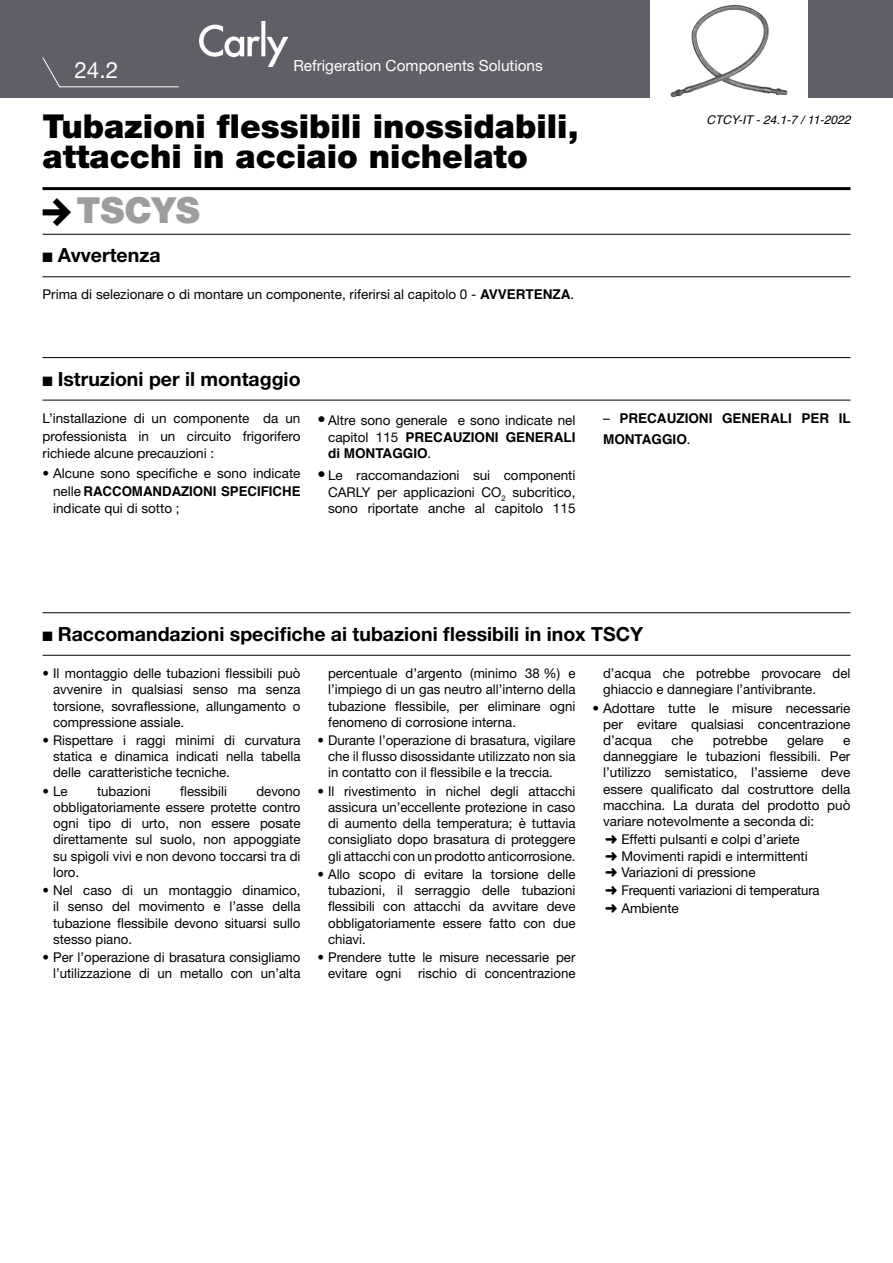
<style>
.page{position:relative;width:893px;height:1263px;background:#fff}
.page>*{position:absolute;margin:0;border:0;box-sizing:border-box;transform-origin:0 0}
.t1{font:900 36px "Helvetica Neue LT Pro";color:#9d9d9c}
.t2{font:900 33px/30px "Helvetica Neue LT Pro";color:#000}
.t3{font:22.5px "Helvetica Neue LT Pro";color:#fff}
.t4{font:700 19.5px "Helvetica Neue LT Pro";color:#000}
.t5{font:15.3px "Helvetica Neue LT Pro";color:#fff}
.t6{font:13.5px/16.2px "Helvetica Neue LT Pro";color:#000;text-align:justify}
.t7{font:700 13.5px/16.5px "Helvetica";color:#000}
.t8{font:italic 12px "Helvetica";color:#000}
.s1{font-family:"Helvetica";font-weight:700}
.s2{font-family:"Helvetica Neue LT Pro";font-weight:400}
.s3{font-size:16.5px}
</style>
<div class="page">
<div style="left:0;top:0;width:893px;height:98px;background:#625e67"></div>
<hr style="left:43px;top:187px;width:807px;height:3px;background:#000">
<hr style="left:43px;top:234px;width:807px;height:1px;background:#000">
<hr style="left:43px;top:276px;width:807px;height:1px;background:#000">
<div style="left:651px;top:0;width:157px;height:101px;background:#fff"></div>
<img style="left:200px;top:21px;width:87px;height:45px">
<svg style="left:42px;top:57px;width:137px;height:31px"></svg>
<img style="left:670px;top:5px;width:117px;height:92px">
<hr style="left:43px;top:357px;width:807px;height:1px;background:#000">
<hr style="left:43px;top:400px;width:807px;height:1px;background:#000">
<hr style="left:43px;top:612px;width:807px;height:1px;background:#000">
<hr style="left:43px;top:655px;width:807px;height:1px;background:#000">
<p class="t5" style="left:293px;top:56px;width:251px">Refrigeration Components Solutions</p>
<h3 class="t3" style="left:74px;top:56px;width:45px">24.2</h3>
<h2 class="t2" style="left:43px;top:111px;width:538px">Tubazioni flessibili inossidabili, attacchi in acciaio nichelato</h2>
<p class="t8" style="left:707px;top:110px;width:145px">CTCY-IT - 24.1-7 / 11-2022</p>
<h1 class="t1" style="left:77px;top:188px;width:125px">TSCYS</h1>
<h3 class="t4" style="left:43px;top:243px;width:120px">■ Avvertenza</h3>
<p class="t6" style="left:43px;top:286px;width:533px">Prima di selezionare o di montare un componente, riferirsi al capitolo 0 - <span class="s1">AVVERTENZA</span>.</p>
<h3 class="t4" style="left:43px;top:366px;width:260px">■ Istruzioni per il montaggio</h3>
<p class="t6" style="left:43px;top:409px;width:259px;line-height:17.5px">L’installazione di un componente da un professionista in un circuito frigorifero richiede alcune precauzioni :</p>
<p class="t6" style="left:43px;top:465px;width:259px">• Alcune sono specifiche e sono indicate</p>
<p class="t7" style="left:53px;top:483px;width:249px"><span class="s2">nelle</span> RACCOMANDAZIONI SPECIFICHE</p>
<p class="t6" style="left:53px;top:500px;width:128px">indicate qui di sotto ;</p>
<p class="t6" style="left:317px;top:412px;width:259px"><span class="s3">•</span> Altre sono generale e sono indicate nel</p>
<p class="t7" style="left:328px;top:429px;width:249px"><span class="s2">capitol 115</span> PRECAUZIONI GENERALI di MONTAGGIO<span class="s2">.</span></p>
<p class="t6" style="left:328px;top:467px;width:249px;text-indent:-11px"><span class="s3">•</span> Le raccomandazioni sui componenti CARLY per applicazioni CO<sub>2</sub> subcritico, sono riportate anche al capitolo 115</p>
<p class="t7" style="left:603px;top:408px;width:249px;line-height:20.9px"><span class="s2">–</span> PRECAUZIONI GENERALI PER IL<br>MONTAGGIO<span class="s2">.</span></p>
<h3 class="t4" style="left:43px;top:622px;width:602px">■ Raccomandazioni specifiche ai tubazioni flessibili in inox TSCY</h3>
<p class="t6" style="left:53px;top:665px;width:249px;text-indent:-11px">• Il montaggio delle tubazioni flessibili può avvenire in qualsiasi senso ma senza torsione, sovraflessione, allungamento o compressione assiale.</p>
<p class="t6" style="left:53px;top:732px;width:249px;text-indent:-11px">• Rispettare i raggi minimi di curvatura statica e dinamica indicati nella tabella delle caratteristiche tecniche.</p>
<p class="t6" style="left:43px;top:782px;width:27px">• Le</p>
<p class="t6" style="left:97px;top:782px;width:55px">tubazioni</p>
<p class="t6" style="left:180px;top:782px;width:48px">flessibili</p>
<p class="t6" style="left:53px;top:782px;width:249px;text-indent:203px">devono obbligatoriamente essere protette contro ogni tipo di urto, non essere posate direttamente sul suolo, non appoggiate su spigoli vivi e non devono toccarsi tra di loro.</p>
<p class="t6" style="left:53px;top:882px;width:249px;text-indent:-11px">• Nel caso di un montaggio dinamico, il senso del movimento e l’asse della tubazione flessibile devono situarsi sullo stesso piano.</p>
<p class="t6" style="left:43px;top:949px;width:259px;text-align:right">• Per l’operazione di brasatura consigliamo l’utilizzazione di un metallo con un’alta</p>
<p class="t6" style="left:328px;top:665px;width:249px">percentuale d’argento (minimo 38 %) e l’impiego di un gas neutro all’interno della tubazione flessibile, per eliminare ogni fenomeno di corrosione interna.</p>
<p class="t6" style="left:328px;top:732px;width:249px;text-indent:-11px">• Durante l’operazione di brasatura, vigilare che il flusso disossidante utilizzato non sia in contatto con il flessibile e la treccia.</p>
<p class="t6" style="left:328px;top:782px;width:249px;text-indent:-11px">• Il rivestimento in nichel degli attacchi assicura un’eccellente protezione in caso di aumento della temperatura; è tuttavia consigliato dopo brasatura di proteggere gli attacchi con un prodotto anticorrosione.</p>
<p class="t6" style="left:328px;top:866px;width:249px;text-indent:-11px">• Allo scopo di evitare la torsione delle tubazioni, il serraggio delle tubazioni flessibili con attacchi da avvitare deve obbligatoriamente essere fatto con due chiavi.</p>
<p class="t6" style="left:328px;top:949px;width:249px;text-indent:-11px">• Prendere tutte le misure necessarie per evitare ogni</p>
<p class="t6" style="left:418px;top:965px;width:159px">rischio di concentrazione</p>
<p class="t6" style="left:603px;top:665px;width:249px">d’acqua che potrebbe provocare del ghiaccio e dannegiare l’antivibrante.</p>
<p class="t6" style="left:603px;top:699px;width:249px;text-indent:-11px">• Adottare tutte le misure necessarie per evitare qualsiasi concentrazione d’acqua</p>
<p class="t6" style="left:671px;top:732px;width:24px">che</p>
<p class="t6" style="left:713px;top:732px;width:56px">potrebbe</p>
<p class="t6" style="left:787px;top:732px;width:38px">gelare</p>
<p class="t6" style="left:603px;top:732px;width:249px;text-indent:240px">e danneggiare le tubazioni flessibili. Per l’utilizzo semistatico, l’assieme deve essere qualificato dal costruttore della macchina. La durata del prodotto può variare notevolmente a seconda di:</p>
<p class="t6" style="left:605px;top:831px;width:204px;text-align:left">➜ Effetti pulsanti e colpi d’ariete ➜ Movimenti rapidi e intermittenti ➜ Variazioni di pressione</p>
<p class="t6" style="left:605px;top:881px;width:216px;line-height:18.3px">➜ Frequenti variazioni di temperatura ➜ Ambiente</p>
</div>
